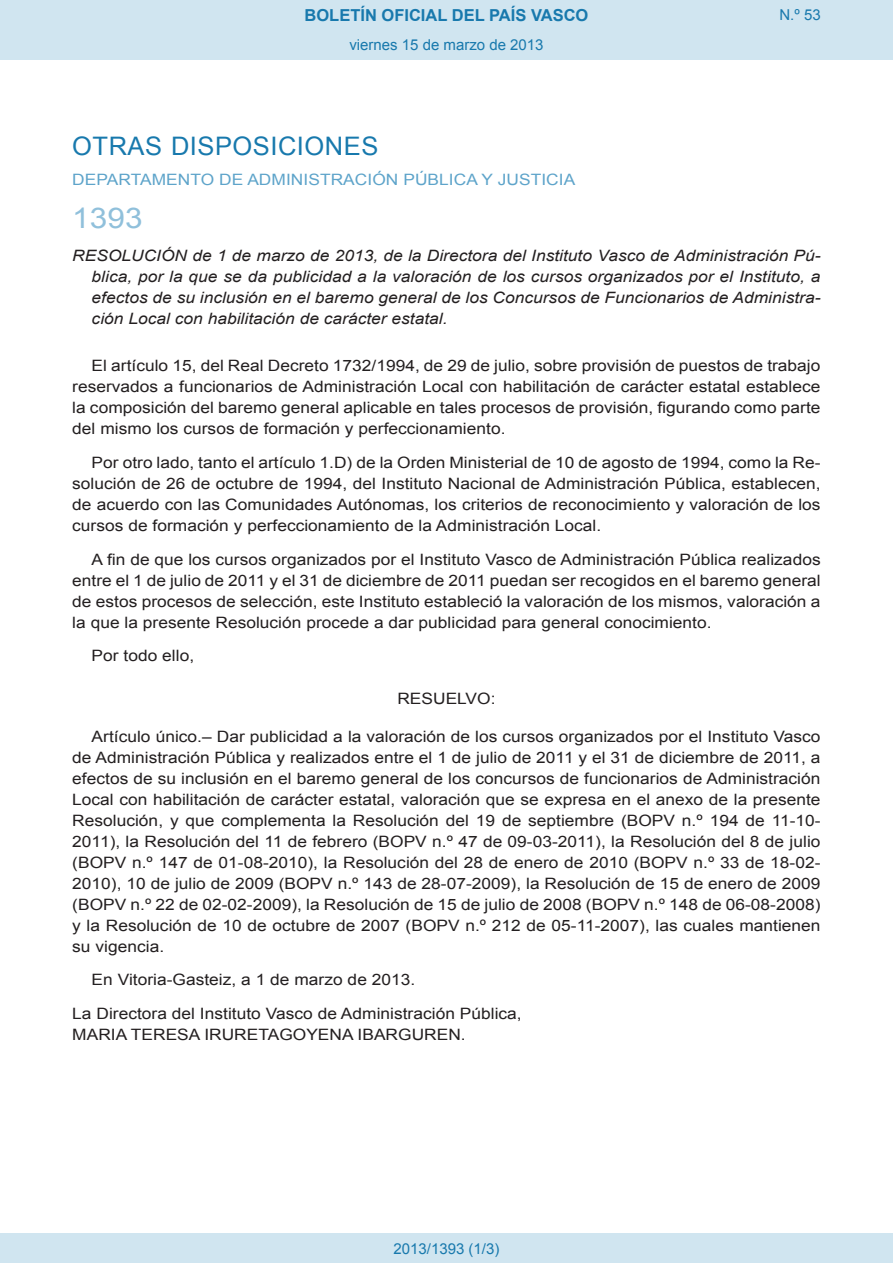
<style>
.page{position:relative;width:893px;height:1263px;background:#fff}
.page>*{position:absolute;margin:0;border:0;box-sizing:border-box;transform-origin:0 0}
.BOPVOrden{font:28.5px "Arial";color:#90c0db;scale:1.11 1}
.BOPVSeccion{font:25.5px "Arial";letter-spacing:.02em;color:#1879ad}
.t1{font:700 16.5px "Arial";color:#1879ad}
.BOPVDetalle{font:15.6px/21px "Arial";color:#231f20;text-align:justify;scale:1.11 1}
.BOPVTitulo{font:italic 15.6px/21px "Arial";color:#231f20;text-align:justify;scale:1.11 1}
.BOPVFirmaPuesto{font:15.6px "Arial";color:#231f20;scale:1.11 1}
.BOPVOrganismo{font:15.6px "Arial";letter-spacing:.005em;color:#5ea4ca;scale:1.11 1}
.BOPVFirmaLugFec{font:15.6px "Arial";color:#231f20;scale:1.11 1}
.BOPVFirmaNombre{font:15.6px "Arial";color:#231f20;scale:1.11 1}
.BOPVClave{font:15.6px "Arial";color:#231f20;scale:1.11 1}
.Paginacion_Centro{font:15px "Arial";color:#1879ad}
</style>
<div class="page">
<div style="left:0;top:0;width:893px;height:60px;background:#d0e5f0"></div>
<div style="left:0;top:1233px;width:893px;height:30px;background:#d0e5f0"></div>
<p class="t1" style="left:305px;top:4px;width:285px">BOLETÍN OFICIAL DEL PAÍS VASCO</p>
<p class="Paginacion_Centro" style="left:349px;top:35px;width:196px">viernes 15 de marzo de 2013</p>
<p class="Paginacion_Centro" style="left:779px;top:5px;width:43px">N.º 53</p>
<p class="BOPVSeccion" style="left:72px;top:129px;width:308px">OTRAS DISPOSICIONES</p>
<p class="BOPVOrganismo" style="left:72px;top:169px;width:455px">DEPARTAMENTO DE ADMINISTRACIÓN PÚBLICA Y JUSTICIA</p>
<p class="BOPVOrden" style="left:72px;top:199px;width:65px">1393</p>
<p class="BOPVTitulo" style="left:92px;top:246px;width:658px;text-indent:-19px">RESOLUCIÓN de 1 de marzo de 2013, de la Directora del Instituto Vasco de Administración Pú&shy;blica, por la que se da publicidad a la valoración de los cursos organizados por el Instituto, a efectos de su inclusión en el baremo general de los Concursos de Funcionarios de Administra&shy;ción Local con habilitación de carácter estatal.</p>
<p class="BOPVDetalle" style="left:72px;top:355px;width:676px;text-indent:19px">El artículo 15, del Real Decreto 1732/1994, de 29 de julio, sobre provisión de puestos de trabajo reservados a funcionarios de Administración Local con habilitación de carácter estatal establece la composición del baremo general aplicable en tales procesos de provisión, figurando como parte del mismo los cursos de formación y perfeccionamiento.</p>
<p class="BOPVDetalle" style="left:72px;top:452px;width:676px;text-indent:19px">Por otro lado, tanto el artículo 1.D) de la Orden Ministerial de 10 de agosto de 1994, como la Re&shy;solución de 26 de octubre de 1994, del Instituto Nacional de Administración Pública, establecen, de acuerdo con las Comunidades Autónomas, los criterios de reconocimiento y valoración de los cursos de formación y perfeccionamiento de la Administración Local.</p>
<p class="BOPVDetalle" style="left:72px;top:549px;width:676px;text-indent:19px">A fin de que los cursos organizados por el Instituto Vasco de Administración Pública realizados entre el 1 de julio de 2011 y el 31 de diciembre de 2011 puedan ser recogidos en el baremo general de estos procesos de selección, este Instituto estableció la valoración de los mismos, valoración a la que la presente Resolución procede a dar publicidad para general conocimiento.</p>
<p class="BOPVDetalle" style="left:92px;top:645px;width:94px">Por todo ello,</p>
<p class="BOPVClave" style="left:397px;top:688px;width:90px">RESUELVO:</p>
<p class="BOPVDetalle" style="left:72px;top:726px;width:676px;text-indent:19px">Artículo único.– Dar publicidad a la valoración de los cursos organizados por el Instituto Vasco de Administración Pública y realizados entre el 1 de julio de 2011 y el 31 de diciembre de 2011, a efectos de su inclusión en el baremo general de los concursos de funcionarios de Administración Local con habilitación de carácter estatal, valoración que se expresa en el anexo de la presente Resolución, y que complementa la Resolución del 19 de septiembre (BOPV n.º 194 de 11-10- 2011), la Resolución del 11 de febrero (BOPV n.º 47 de 09-03-2011), la Resolución del 8 de julio (BOPV n.º 147 de 01-08-2010), la Resolución del 28 de enero de 2010 (BOPV n.º 33 de 18-02- 2010), 10 de julio de 2009 (BOPV n.º 143 de 28-07-2009), la Resolución de 15 de enero de 2009 (BOPV n.º 22 de 02-02-2009), la Resolución de 15 de julio de 2008 (BOPV n.º 148 de 06-08-2008) y la Resolución de 10 de octubre de 2007 (BOPV n.º 212 de 05-11-2007), las cuales mantienen su vigencia.</p>
<p class="BOPVFirmaLugFec" style="left:92px;top:970px;width:293px">En Vitoria-Gasteiz, a 1 de marzo de 2013.</p>
<p class="BOPVFirmaPuesto" style="left:72px;top:1003px;width:406px">La Directora del Instituto Vasco de Administración Pública,</p>
<p class="BOPVFirmaNombre" style="left:72px;top:1024px;width:356px">MARIA TERESA IRURETAGOYENA IBARGUREN.</p>
<p class="Paginacion_Centro" style="left:393px;top:1238px;width:107px">2013/1393 (1/3)</p>
</div>
